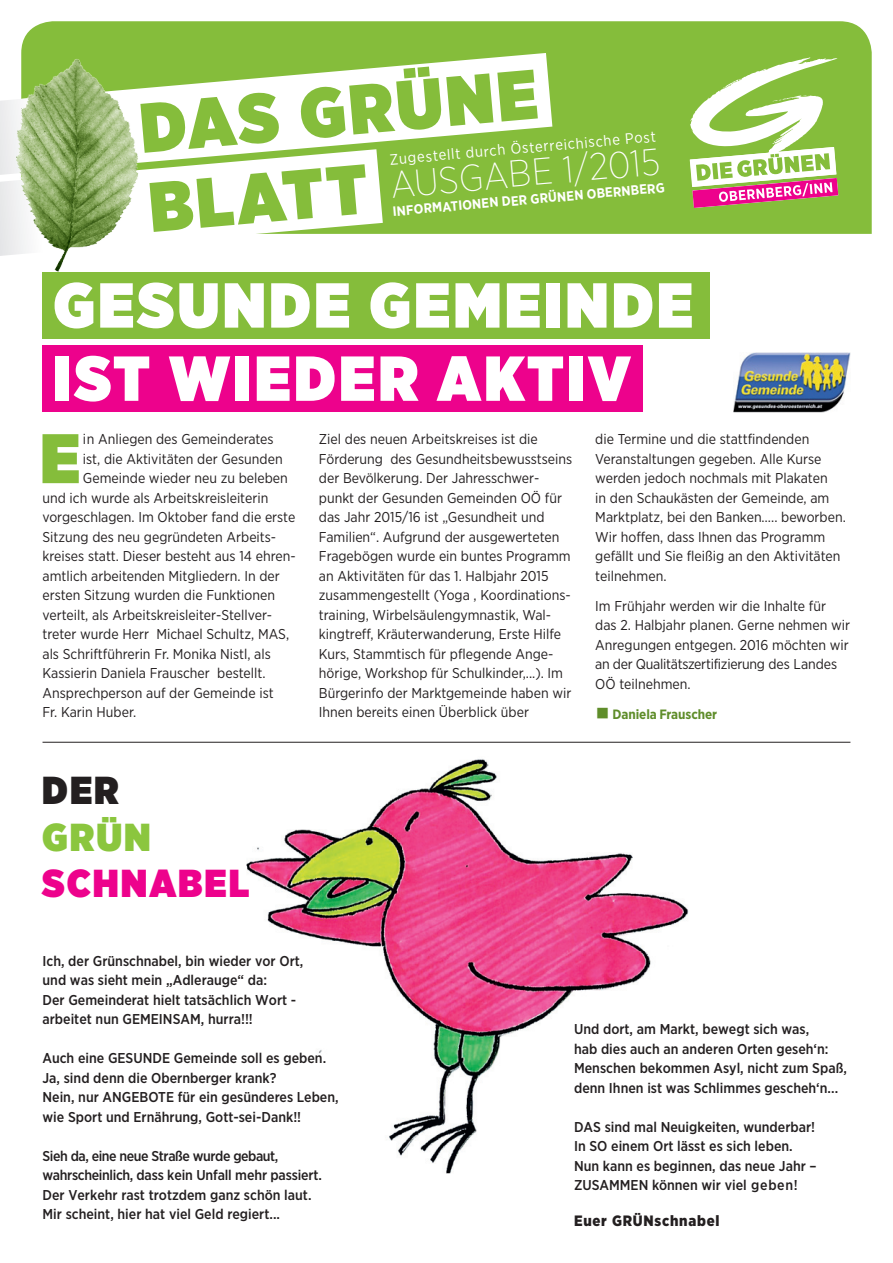
<style>
.page{position:relative;width:893px;height:1263px;background:#fff}
.page>*{position:absolute;margin:0;border:0;box-sizing:border-box;transform-origin:0 0}
.t1{font:900 70.05px "Gotham Narrow";color:#85bd3b}
.gz_2012_initial_3_z{font:900 69.9px "Gotham Narrow";color:#85bd3b}
.t2{font:900 63.45px "Gotham Narrow";letter-spacing:.05em;color:#fff}
.t3{font:900 39px "Gotham Narrow";letter-spacing:.05em;color:#ed028c}
.t4{font:900 39px "Gotham Narrow";color:#8bc63e}
.t5{font:900 39px "Gotham Narrow";color:#231f20}
.t6{font:200 37.5px "Gotham Narrow";color:#fff}
.t7{font:15px "Gotham Narrow";color:#fff}
.gz_2012_text_n{font:900 15px "Gotham Narrow";letter-spacing:.05em;color:#231f20}
.gz_2012_text_n-2{font:14.25px/19.5px "Gotham Narrow";color:#231f20}
.gz_2012_text_n-3{font:500 14.25px/19.5px "Gotham Narrow";color:#231f20}
.gz_2012_initial_3_z-2{font:14.25px "Gotham Narrow";color:#231f20}
.gz_2012_text_n-4{font:500 14.25px "Gotham Narrow";letter-spacing:-.03em;color:#231f20}
.t8{font:700 13.5px "Gotham Narrow";color:#fff}
.gz_2012_text_n-5{font:700 13.5px "Gotham Narrow";letter-spacing:-.005em;color:#5f8d2a}
</style>
<div class="page">
<img style="left:246px;top:759px;width:442px;height:414px">
<div style="left:30px;top:21px;width:842px;height:213px;background:#85bd3b"></div>
<svg style="left:174px;top:53px;width:378px;height:122px"></svg>
<svg style="left:174px;top:98px;width:209px;height:136px"></svg>
<svg style="left:689px;top:57px;width:149px;height:151px"></svg>
<img style="left:0;top:30px;width:174px;height:242px">
<div style="left:42px;top:345px;width:600px;height:67px;background:#ed028c"></div>
<div style="left:42px;top:272px;width:667px;height:67px;background:#85bd3b"></div>
<hr style="left:43px;top:742px;width:807px;height:1px;background:#231f20">
<img style="left:734px;top:352px;width:116px;height:60px">
<p class="t1" style="left:136px;top:81px;width:400px;rotate:-5deg">DAS GRÜNE</p>
<p class="t1" style="left:145px;top:160px;width:220px;rotate:-5deg">BLATT</p>
<p class="t7" style="left:389px;top:150px;width:269px;rotate:-5deg">Zugestellt durch Österreichische Post</p>
<p class="t8" style="left:392px;top:202px;width:274px;rotate:-5deg">INFORMATIONEN DER GRÜNEN OBERNBERG</p>
<p class="t6" style="left:389px;top:162px;width:272px;rotate:-5deg">AUSGABE 1/2015</p>
<p class="t2" style="left:53px;top:262px;width:641px">GESUNDE GEMEINDE</p>
<p class="t2" style="left:53px;top:335px;width:579px">IST WIEDER AKTIV</p>
<p class="gz_2012_initial_3_z" style="left:40px;top:411px;width:41px">E</p>
<p class="gz_2012_initial_3_z-2" style="left:83px;top:430px;width:192px">in Anliegen des Gemeinderates</p>
<p class="gz_2012_initial_3_z-2" style="left:83px;top:450px;width:201px">ist, die Aktivitäten der Gesunden</p>
<p class="gz_2012_initial_3_z-2" style="left:83px;top:469px;width:206px">Gemeinde wieder neu zu beleben</p>
<p class="gz_2012_initial_3_z-2" style="left:43px;top:489px;width:227px">und ich wurde als Arbeitskreisleiterin</p>
<p class="gz_2012_initial_3_z-2" style="left:43px;top:508px;width:254px">vorgeschlagen. Im Oktober fand die erste</p>
<p class="gz_2012_initial_3_z-2" style="left:43px;top:528px;width:235px">Sitzung des neu gegründeten Arbeits-</p>
<p class="gz_2012_initial_3_z-2" style="left:43px;top:547px;width:255px">kreises statt. Dieser besteht aus 14 ehren-</p>
<p class="gz_2012_initial_3_z-2" style="left:43px;top:567px;width:239px">amtlich arbeitenden Mitgliedern. In der</p>
<p class="gz_2012_initial_3_z-2" style="left:43px;top:586px;width:234px">ersten Sitzung wurden die Funktionen</p>
<p class="gz_2012_initial_3_z-2" style="left:43px;top:606px;width:230px">verteilt, als Arbeitskreisleiter-Stellver-</p>
<p class="gz_2012_initial_3_z-2" style="left:43px;top:625px;width:248px">treter wurde Herr Michael Schultz, MAS,</p>
<p class="gz_2012_initial_3_z-2" style="left:43px;top:645px;width:230px">als Schriftführerin Fr. Monika Nistl, als</p>
<p class="gz_2012_initial_3_z-2" style="left:43px;top:664px;width:224px">Kassierin Daniela Frauscher bestellt.</p>
<p class="gz_2012_initial_3_z-2" style="left:43px;top:684px;width:233px">Ansprechperson auf der Gemeinde ist</p>
<p class="gz_2012_initial_3_z-2" style="left:43px;top:703px;width:95px">Fr. Karin Huber.</p>
<p class="t5" style="left:42px;top:764px;width:78px">DER</p>
<p class="t4" style="left:42px;top:810px;width:110px">GRÜN</p>
<p class="t3" style="left:42px;top:857px;width:208px">SCHNABEL</p>
<p class="gz_2012_text_n-2" style="left:319px;top:429px;width:255px">Ziel des neuen Arbeitskreises ist die Förderung des Gesundheitsbewusstseins der Bevölkerung. Der Jahresschwer&shy;punkt der Gesunden Gemeinden OÖ für das Jahr 2015/16 ist „Gesundheit und Familien“. Aufgrund der ausgewerteten Fragebögen wurde ein buntes Programm an Aktivitäten für das 1. Halbjahr 2015 zusammengestellt (Yoga , Koordinations&shy;training, Wirbelsäulengymnastik, Wal&shy;kingtreff, Kräuterwanderung, Erste Hilfe Kurs, Stammtisch für pflegende Ange&shy;hörige, Workshop für Schulkinder,...). Im Bürgerinfo der Marktgemeinde haben wir Ihnen bereits einen Überblick über</p>
<p class="gz_2012_text_n-2" style="left:595px;top:429px;width:252px">die Termine und die stattfindenden Veranstaltungen gegeben. Alle Kurse werden jedoch nochmals mit Plakaten<br>in den Schaukästen der Gemeinde, am Marktplatz, bei den Banken….. beworben.<br>Wir hoffen, dass Ihnen das Programm gefällt und Sie fleißig an den Aktivitäten teilnehmen.</p>
<p class="gz_2012_text_n-2" style="left:595px;top:596px;width:256px">Im Frühjahr werden wir die Inhalte für das 2. Halbjahr planen. Gerne nehmen wir Anregungen entgegen. 2016 möchten wir an der Qualitätszertifizierung des Landes OÖ teilnehmen.</p>
<p class="gz_2012_text_n-5" style="left:595px;top:705px;width:123px">○ Daniela Frauscher</p>
<p class="gz_2012_text_n-3" style="left:43px;top:950px;width:262px">Ich, der Grünschnabel, bin wieder vor Ort,</p>
<p class="gz_2012_text_n-3" style="left:43px;top:970px;width:226px">und was sieht mein „Adlerauge“ da:</p>
<p class="gz_2012_text_n-3" style="left:43px;top:989px;width:255px">Der Gemeinderat hielt tatsächlich Wort - arbeitet nun GEMEINSAM, hurra!!!</p>
<p class="gz_2012_text_n-3" style="left:43px;top:1048px;width:285px">Auch eine GESUNDE Gemeinde soll es geben.</p>
<p class="gz_2012_text_n-3" style="left:43px;top:1067px;width:235px">Ja, sind denn die Obernberger krank?</p>
<p class="gz_2012_text_n-3" style="left:43px;top:1087px;width:298px">Nein, nur ANGEBOTE für ein gesünderes Leben,</p>
<p class="gz_2012_text_n-3" style="left:43px;top:1106px;width:260px">wie Sport und Ernährung, Gott-sei-Dank!!</p>
<p class="gz_2012_text_n-4" style="left:43px;top:1146px;width:237px">Sieh da, eine neue Straße wurde gebaut,</p>
<p class="gz_2012_text_n-3" style="left:43px;top:1165px;width:281px">wahrscheinlich, dass kein Unfall mehr passiert.</p>
<p class="gz_2012_text_n-3" style="left:43px;top:1184px;width:270px">Der Verkehr rast trotzdem ganz schön laut.</p>
<p class="gz_2012_text_n-3" style="left:43px;top:1204px;width:239px">Mir scheint, hier hat viel Geld regiert...</p>
<p class="gz_2012_text_n-3" style="left:574px;top:1019px;width:237px">Und dort, am Markt, bewegt sich was,</p>
<p class="gz_2012_text_n-3" style="left:574px;top:1038px;width:256px">hab dies auch an anderen Orten geseh‘n:</p>
<p class="gz_2012_text_n-3" style="left:574px;top:1058px;width:274px">Menschen bekommen Asyl, nicht zum Spaß,</p>
<p class="gz_2012_text_n-3" style="left:574px;top:1077px;width:266px">denn Ihnen ist was Schlimmes gescheh‘n...</p>
<p class="gz_2012_text_n-3" style="left:574px;top:1116px;width:243px">DAS sind mal Neuigkeiten, wunderbar!</p>
<p class="gz_2012_text_n-3" style="left:574px;top:1136px;width:220px">In SO einem Ort lässt es sich leben.</p>
<p class="gz_2012_text_n-3" style="left:574px;top:1155px;width:244px">Nun kann es beginnen, das neue Jahr –</p>
<p class="gz_2012_text_n-3" style="left:574px;top:1175px;width:225px">ZUSAMMEN können wir viel geben!</p>
<p class="gz_2012_text_n" style="left:574px;top:1211px;width:147px">Euer GRÜNschnabel</p>
</div>
